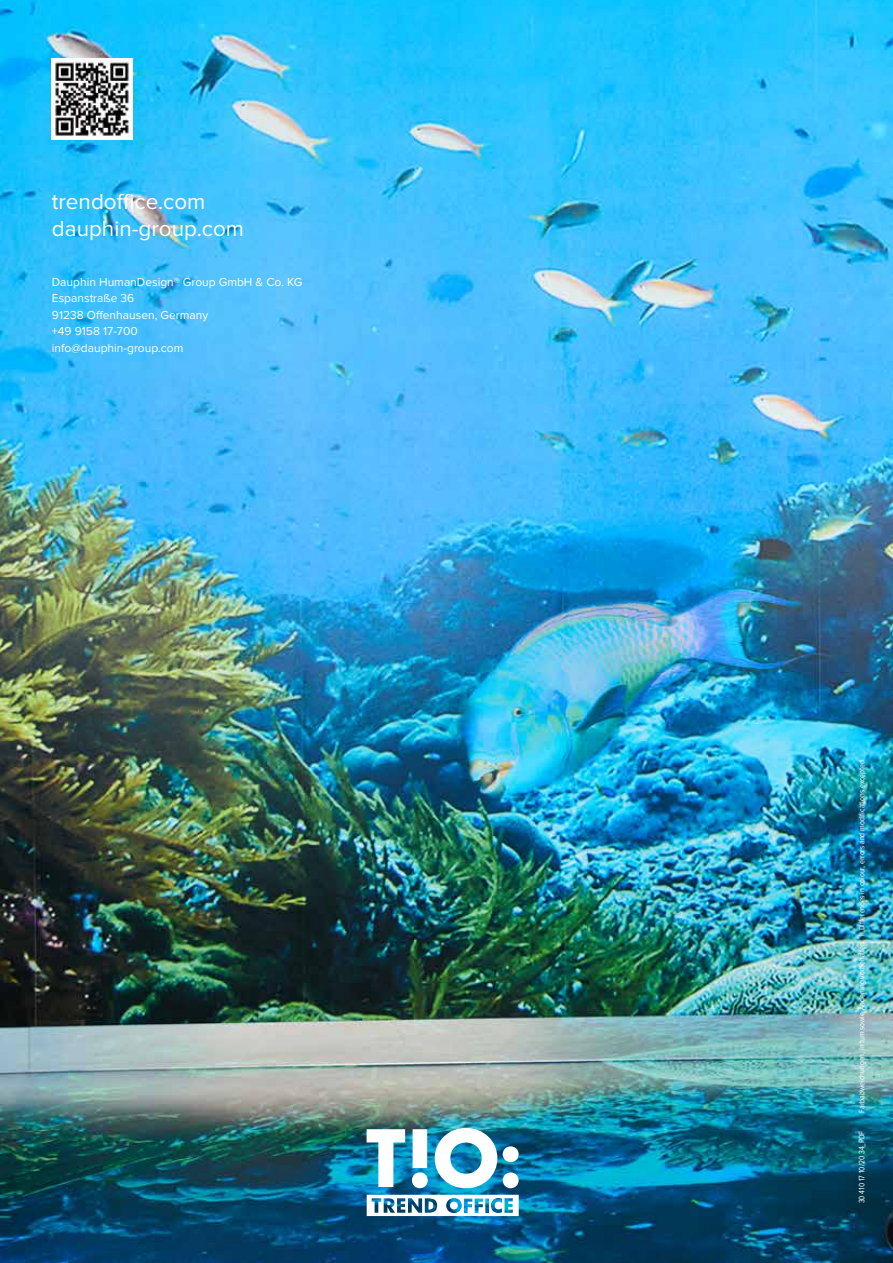
<style>
.page{position:relative;width:893px;height:1263px;background:#fff}
.page>*{position:absolute;margin:0;border:0;box-sizing:border-box;transform-origin:0 0}
.t1{font:22.5px/27px "Proxima Nova";color:#fff}
.t2{font:12px/16.5px "Proxima Nova";color:#fff}
.t3{font:8.25px "Proxima Nova Cond";color:#fff}
</style>
<div class="page">
<img style="left:0;top:0;width:893px;height:1263px">
<img style="left:52px;top:58px;width:81px;height:81px">
<svg style="left:367px;top:1129px;width:38px;height:58px"></svg>
<svg style="left:412px;top:1129px;width:16px;height:59px"></svg>
<svg style="left:435px;top:1128px;width:62px;height:60px"></svg>
<svg style="left:503px;top:1146px;width:16px;height:42px"></svg>
<img style="left:367px;top:1195px;width:152px;height:21px">
<h1 class="t1" style="left:52px;top:189px;width:194px">trendoffice.com dauphin-group.com</h1>
<h2 class="t2" style="left:52px;top:274px;width:252px">Dauphin HumanDesign® Group GmbH &amp; Co. KG<br>Espanstraße 36<br>91238 Offenhausen, Germany<br>+49 9158 17-700<br>info@dauphin-group.com</h2>
<p class="t3" style="left:857px;top:1112px;width:356px;rotate:-90deg">Farbabweichungen, Irrtum sowie Änderung vorbehalten. | Differences in colour, errors and modifications excepted.</p>
<p class="t3" style="left:857px;top:1203px;width:74px;rotate:-90deg">30 410 17 10/20 34_PDF</p>
</div>
